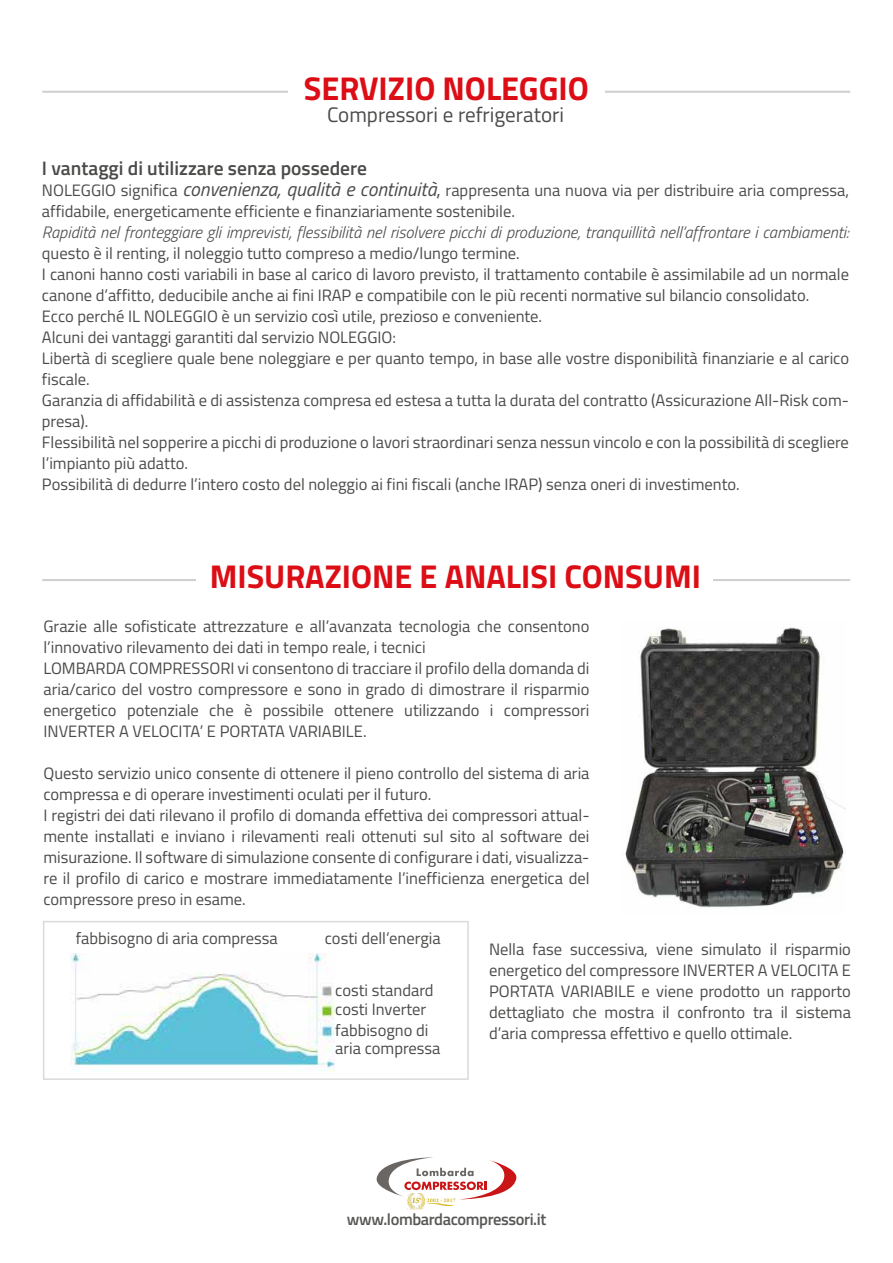
<style>
.page{position:relative;width:893px;height:1263px;background:#fff}
.page>*{position:absolute;margin:0;border:0;box-sizing:border-box;transform-origin:0 0}
.t1{font:700 33px "Titillium Web";color:#dc0d15}
.t2{font:21px "Titillium Web";color:#4a4a49}
.t3{font:600 19.5px "Titillium Web";color:#4a4a49}
.t4{font:16.5px/21px "Titillium Web";color:#4a4a49}
.t5{font:italic 300 16.5px "Titillium Web";color:#4a4a49}
.t6{font:600 16.5px "Titillium Web";letter-spacing:-.025em;color:#575756}
.s1{font-style:italic;font-size:19.5px}
.s2{font-size:19.5px}
</style>
<div class="page">
<svg style="left:43px;top:921px;width:426px;height:159px"></svg>
<hr style="left:42px;top:579px;width:808px;height:2px;background:#d0d0d0">
<div style="left:197px;top:564px;width:516px;height:41px;background:#fff"></div>
<hr style="left:42px;top:91px;width:808px;height:2px;background:#d0d0d0">
<div style="left:289px;top:71px;width:316px;height:44px;background:#fff"></div>
<img style="left:625px;top:627px;width:220px;height:281px">
<img style="left:71px;top:953px;width:264px;height:118px">
<svg style="left:376px;top:1157px;width:141px;height:49px"></svg>
<img style="left:407px;top:1193px;width:18px;height:16px">
<h1 class="t1" style="left:304px;top:63px;width:286px">SERVIZIO NOLEGGIO</h1>
<p class="t2" style="left:327px;top:99px;width:238px">Compressori e refrigeratori</p>
<p class="t3" style="left:42px;top:153px;width:327px">I vantaggi di utilizzare senza possedere</p>
<p class="t4" style="left:42px;top:178px;width:809px">NOLEGGIO significa <span class="s1">convenienza, qualità e continuità</span><span class="s2">,</span> rappresenta una nuova via per distribuire aria compressa, affidabile, energeticamente efficiente e finanziariamente sostenibile.</p>
<p class="t5" style="left:42px;top:220px;width:809px">Rapidità nel fronteggiare gli imprevisti, flessibilità nel risolvere picchi di produzione, tranquillità nell’affrontare i cambiamenti:</p>
<p class="t4" style="left:42px;top:241px;width:809px">questo è il renting, il noleggio tutto compreso a medio/lungo termine.<br>I canoni hanno costi variabili in base al carico di lavoro previsto, il trattamento contabile è assimilabile ad un normale canone d’affitto, deducibile anche ai fini IRAP e compatibile con le più recenti normative sul bilancio consolidato.<br>Ecco perché IL NOLEGGIO è un servizio così utile, prezioso e conveniente.<br>Alcuni dei vantaggi garantiti dal servizio NOLEGGIO:<br>Libertà di scegliere quale bene noleggiare e per quanto tempo, in base alle vostre disponibilità finanziarie e al carico fiscale.<br>Garanzia di affidabilità e di assistenza compresa ed estesa a tutta la durata del contratto (Assicurazione All-Risk com&shy;presa).<br>Flessibilità nel sopperire a picchi di produzione o lavori straordinari senza nessun vincolo e con la possibilità di scegliere l’impianto più adatto.<br>Possibilità di dedurre l’intero costo del noleggio ai fini fiscali (anche IRAP) senza oneri di investimento.</p>
<h1 class="t1" style="left:210px;top:551px;width:493px">MISURAZIONE E ANALISI CONSUMI</h1>
<p class="t4" style="left:43px;top:615px;width:548px">Grazie alle sofisticate attrezzature e all’avanzata tecnologia che consentono l’innovativo rilevamento dei dati in tempo reale, i tecnici<br>LOMBARDA COMPRESSORI vi consentono di tracciare il profilo della domanda di aria/carico del vostro compressore e sono in grado di dimostrare il risparmio energetico potenziale che è possibile ottenere utilizzando i compressori INVERTER A VELOCITA’ E PORTATA VARIABILE.</p>
<p class="t4" style="left:43px;top:762px;width:548px">Questo servizio unico consente di ottenere il pieno controllo del sistema di aria compressa e di operare investimenti oculati per il futuro.<br>I registri dei dati rilevano il profilo di domanda effettiva dei compressori attual&shy;mente installati e inviano i rilevamenti reali ottenuti sul sito al software dei misurazione. Il software di simulazione consente di configurare i dati, visualizza&shy;re il profilo di carico e mostrare immediatamente l’inefficienza energetica del compressore preso in esame.</p>
<p class="t4" style="left:76px;top:927px;width:204px">fabbisogno di aria compressa</p>
<p class="t4" style="left:325px;top:927px;width:117px">costi dell’energia</p>
<p class="t4" style="left:335px;top:979px;width:100px;line-height:19px">costi standard costi Inverter</p>
<p class="t4" style="left:335px;top:1020px;width:107px;line-height:18px">fabbisogno di aria compressa</p>
<p class="t4" style="left:489px;top:938px;width:363px;text-align:justify">Nella fase successiva, viene simulato il risparmio energetico del compressore INVERTER A VELOCITA E PORTATA VARIABILE e viene prodotto un rapporto dettagliato che mostra il confronto tra il sistema d’aria compressa effettivo e quello ottimale.</p>
<p class="t6" style="left:347px;top:1206px;width:201px">www.lombardacompressori.it</p>
</div>
